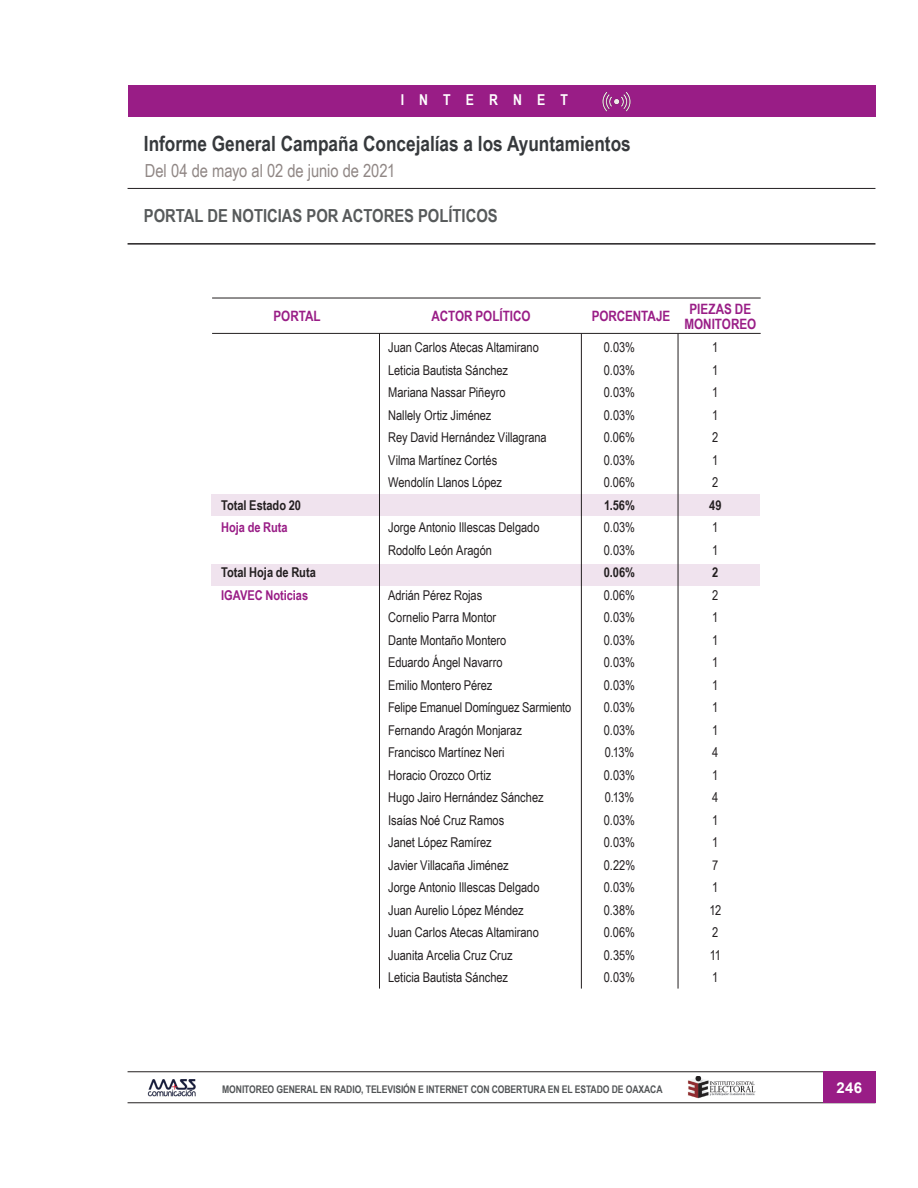
<style>
.page{position:relative;width:918px;height:1188px;background:#fff}
.page>*{position:absolute;margin:0;border:0;box-sizing:border-box;transform-origin:0 0}
.INFORME_SEMANAL{font:700 21px "Arial Narrow";color:#36393c}
.TITULOS_DE_CONTENIDO{font:700 18px "Arial Narrow";color:#575a5b}
.t1{font:18px "Arial Narrow";letter-spacing:-.005em;color:#908785}
.RADIO_TV_INTERNET{font:700 15px "Arial Narrow";letter-spacing:1.01em;color:#fff}
.t2{font:700 15px "Arial";color:#fff}
.TITULITO_TABLA_CUADR{font:700 14.25px "Arial Narrow";color:#991d86}
.TABLAS_1{font:13.5px "Arial Narrow";letter-spacing:-.005em;color:#231f20}
.TABLAS_1-2{font:700 13.5px "Arial Narrow";color:#231f20}
.TABLAS_1-3{font:700 13.5px "Arial Narrow";color:#991d86}
.t3{font:700 10.5px "Arial Narrow";letter-spacing:-.01em;color:#515456}
</style>
<div class="page">
<hr style="left:128px;top:1072px;width:747px;height:1px;background:#231f20">
<hr style="left:128px;top:1103px;width:747px;height:1px;background:#231f20">
<div style="left:823px;top:1072px;width:52px;height:31px;background:#991d86"></div>
<img style="left:147px;top:1079px;width:49px;height:18px">
<img style="left:687px;top:1077px;width:69px;height:22px">
<hr style="left:128px;top:243px;width:747px;height:2px;background:#231f20">
<hr style="left:128px;top:188px;width:747px;height:1px;background:#231f20">
<div style="left:128px;top:85px;width:747px;height:32px;background:#991d86"></div>
<img style="left:602px;top:91px;width:29px;height:21px">
<div style="left:211px;top:494px;width:548px;height:21px;background:#f0e3ee"></div>
<div style="left:211px;top:564px;width:548px;height:21px;background:#f0e3ee"></div>
<hr style="left:581px;top:333px;width:1px;height:656px;background:#231f20">
<hr style="left:379px;top:333px;width:1px;height:656px;background:#231f20">
<hr style="left:678px;top:333px;width:1px;height:656px;background:#231f20">
<hr style="left:212px;top:298px;width:549px;height:1px;background:#231f20">
<hr style="left:212px;top:333px;width:549px;height:1px;background:#231f20">
<p class="RADIO_TV_INTERNET" style="left:401px;top:89px;width:169px">INTERNET</p>
<p class="INFORME_SEMANAL" style="left:144px;top:128px;width:488px">Informe General Campaña Concejalías a los Ayuntamientos</p>
<p class="t1" style="left:145px;top:157px;width:252px">Del 04 de mayo al 02 de junio de 2021</p>
<p class="TITULOS_DE_CONTENIDO" style="left:144px;top:202px;width:355px">PORTAL DE NOTICIAS POR ACTORES POLÍTICOS</p>
<p class="TITULITO_TABLA_CUADR" style="left:274px;top:305px;width:49px">PORTAL</p>
<p class="TITULITO_TABLA_CUADR" style="left:432px;top:305px;width:100px">ACTOR POLÍTICO</p>
<p class="TITULITO_TABLA_CUADR" style="left:592px;top:305px;width:80px">PORCENTAJE</p>
<p class="TITULITO_TABLA_CUADR" style="left:689px;top:298px;width:63px">PIEZAS DE</p>
<p class="TITULITO_TABLA_CUADR" style="left:684px;top:313px;width:73px">MONITOREO</p>
<p class="TABLAS_1" style="left:388px;top:338px;width:152px">Juan Carlos Atecas Altamirano</p>
<p class="TABLAS_1" style="left:604px;top:338px;width:32px">0.03%</p>
<p class="TABLAS_1" style="left:712px;top:338px;width:8px">1</p>
<p class="TABLAS_1" style="left:388px;top:360px;width:121px">Leticia Bautista Sánchez</p>
<p class="TABLAS_1" style="left:604px;top:360px;width:32px">0.03%</p>
<p class="TABLAS_1" style="left:712px;top:360px;width:8px">1</p>
<p class="TABLAS_1" style="left:388px;top:383px;width:119px">Mariana Nassar Piñeyro</p>
<p class="TABLAS_1" style="left:604px;top:383px;width:32px">0.03%</p>
<p class="TABLAS_1" style="left:712px;top:383px;width:8px">1</p>
<p class="TABLAS_1" style="left:388px;top:405px;width:105px">Nallely Ortiz Jiménez</p>
<p class="TABLAS_1" style="left:604px;top:405px;width:32px">0.03%</p>
<p class="TABLAS_1" style="left:712px;top:405px;width:8px">1</p>
<p class="TABLAS_1" style="left:388px;top:428px;width:160px">Rey David Hernández Villagrana</p>
<p class="TABLAS_1" style="left:604px;top:428px;width:33px">0.06%</p>
<p class="TABLAS_1" style="left:712px;top:428px;width:8px">2</p>
<p class="TABLAS_1" style="left:388px;top:450px;width:111px">Vilma Martínez Cortés</p>
<p class="TABLAS_1" style="left:604px;top:450px;width:32px">0.03%</p>
<p class="TABLAS_1" style="left:712px;top:450px;width:8px">1</p>
<p class="TABLAS_1" style="left:388px;top:473px;width:115px">Wendolín Llanos López</p>
<p class="TABLAS_1" style="left:604px;top:473px;width:33px">0.06%</p>
<p class="TABLAS_1" style="left:712px;top:473px;width:8px">2</p>
<p class="TABLAS_1-2" style="left:221px;top:495px;width:81px">Total Estado 20</p>
<p class="TABLAS_1-2" style="left:604px;top:495px;width:32px">1.56%</p>
<p class="TABLAS_1-2" style="left:709px;top:495px;width:14px">49</p>
<p class="TABLAS_1-3" style="left:221px;top:517px;width:68px">Hoja de Ruta</p>
<p class="TABLAS_1" style="left:388px;top:518px;width:153px">Jorge Antonio Illescas Delgado</p>
<p class="TABLAS_1" style="left:604px;top:518px;width:32px">0.03%</p>
<p class="TABLAS_1" style="left:712px;top:518px;width:8px">1</p>
<p class="TABLAS_1" style="left:388px;top:540px;width:105px">Rodolfo León Aragón</p>
<p class="TABLAS_1" style="left:604px;top:540px;width:32px">0.03%</p>
<p class="TABLAS_1" style="left:712px;top:540px;width:8px">1</p>
<p class="TABLAS_1-2" style="left:221px;top:562px;width:96px">Total Hoja de Ruta</p>
<p class="TABLAS_1-2" style="left:604px;top:562px;width:33px">0.06%</p>
<p class="TABLAS_1-2" style="left:712px;top:562px;width:8px">2</p>
<p class="TABLAS_1-3" style="left:221px;top:585px;width:89px">IGAVEC Noticias</p>
<p class="TABLAS_1" style="left:388px;top:585px;width:95px">Adrián Pérez Rojas</p>
<p class="TABLAS_1" style="left:604px;top:585px;width:33px">0.06%</p>
<p class="TABLAS_1" style="left:712px;top:585px;width:8px">2</p>
<p class="TABLAS_1" style="left:388px;top:608px;width:110px">Cornelio Parra Montor</p>
<p class="TABLAS_1" style="left:604px;top:608px;width:32px">0.03%</p>
<p class="TABLAS_1" style="left:712px;top:608px;width:8px">1</p>
<p class="TABLAS_1" style="left:388px;top:630px;width:120px">Dante Montaño Montero</p>
<p class="TABLAS_1" style="left:604px;top:630px;width:32px">0.03%</p>
<p class="TABLAS_1" style="left:712px;top:630px;width:8px">1</p>
<p class="TABLAS_1" style="left:388px;top:653px;width:116px">Eduardo Ángel Navarro</p>
<p class="TABLAS_1" style="left:604px;top:653px;width:32px">0.03%</p>
<p class="TABLAS_1" style="left:712px;top:653px;width:8px">1</p>
<p class="TABLAS_1" style="left:388px;top:675px;width:106px">Emilio Montero Pérez</p>
<p class="TABLAS_1" style="left:604px;top:675px;width:32px">0.03%</p>
<p class="TABLAS_1" style="left:712px;top:675px;width:8px">1</p>
<p class="TABLAS_1" style="left:388px;top:698px;width:185px">Felipe Emanuel Domínguez Sarmiento</p>
<p class="TABLAS_1" style="left:604px;top:698px;width:32px">0.03%</p>
<p class="TABLAS_1" style="left:712px;top:698px;width:8px">1</p>
<p class="TABLAS_1" style="left:388px;top:720px;width:135px">Fernando Aragón Monjaraz</p>
<p class="TABLAS_1" style="left:604px;top:720px;width:32px">0.03%</p>
<p class="TABLAS_1" style="left:712px;top:720px;width:8px">1</p>
<p class="TABLAS_1" style="left:388px;top:743px;width:118px">Francisco Martínez Neri</p>
<p class="TABLAS_1" style="left:605px;top:743px;width:31px">0.13%</p>
<p class="TABLAS_1" style="left:712px;top:743px;width:8px">4</p>
<p class="TABLAS_1" style="left:388px;top:765px;width:105px">Horacio Orozco Ortiz</p>
<p class="TABLAS_1" style="left:604px;top:765px;width:32px">0.03%</p>
<p class="TABLAS_1" style="left:712px;top:765px;width:8px">1</p>
<p class="TABLAS_1" style="left:388px;top:788px;width:157px">Hugo Jairo Hernández Sánchez</p>
<p class="TABLAS_1" style="left:605px;top:788px;width:31px">0.13%</p>
<p class="TABLAS_1" style="left:712px;top:788px;width:8px">4</p>
<p class="TABLAS_1" style="left:388px;top:810px;width:117px">Isaías Noé Cruz Ramos</p>
<p class="TABLAS_1" style="left:604px;top:810px;width:32px">0.03%</p>
<p class="TABLAS_1" style="left:712px;top:810px;width:8px">1</p>
<p class="TABLAS_1" style="left:388px;top:833px;width:105px">Janet López Ramírez</p>
<p class="TABLAS_1" style="left:604px;top:833px;width:32px">0.03%</p>
<p class="TABLAS_1" style="left:712px;top:833px;width:8px">1</p>
<p class="TABLAS_1" style="left:388px;top:855px;width:122px">Javier Villacaña Jiménez</p>
<p class="TABLAS_1" style="left:604px;top:855px;width:33px">0.22%</p>
<p class="TABLAS_1" style="left:712px;top:855px;width:8px">7</p>
<p class="TABLAS_1" style="left:388px;top:878px;width:153px">Jorge Antonio Illescas Delgado</p>
<p class="TABLAS_1" style="left:604px;top:878px;width:32px">0.03%</p>
<p class="TABLAS_1" style="left:712px;top:878px;width:8px">1</p>
<p class="TABLAS_1" style="left:388px;top:900px;width:137px">Juan Aurelio López Méndez</p>
<p class="TABLAS_1" style="left:604px;top:900px;width:33px">0.38%</p>
<p class="TABLAS_1" style="left:710px;top:900px;width:13px">12</p>
<p class="TABLAS_1" style="left:388px;top:923px;width:152px">Juan Carlos Atecas Altamirano</p>
<p class="TABLAS_1" style="left:604px;top:923px;width:33px">0.06%</p>
<p class="TABLAS_1" style="left:712px;top:923px;width:8px">2</p>
<p class="TABLAS_1" style="left:388px;top:945px;width:126px">Juanita Arcelia Cruz Cruz</p>
<p class="TABLAS_1" style="left:604px;top:945px;width:33px">0.35%</p>
<p class="TABLAS_1" style="left:710px;top:945px;width:13px">11</p>
<p class="TABLAS_1" style="left:388px;top:968px;width:121px">Leticia Bautista Sánchez</p>
<p class="TABLAS_1" style="left:604px;top:968px;width:32px">0.03%</p>
<p class="TABLAS_1" style="left:712px;top:968px;width:8px">1</p>
<p class="t3" style="left:222px;top:1081px;width:442px">MONITOREO GENERAL EN RADIO, TELEVISIÓN E INTERNET CON COBERTURA EN EL ESTADO DE OAXACA</p>
<p class="t2" style="left:837px;top:1077px;width:27px">246</p>
</div>
